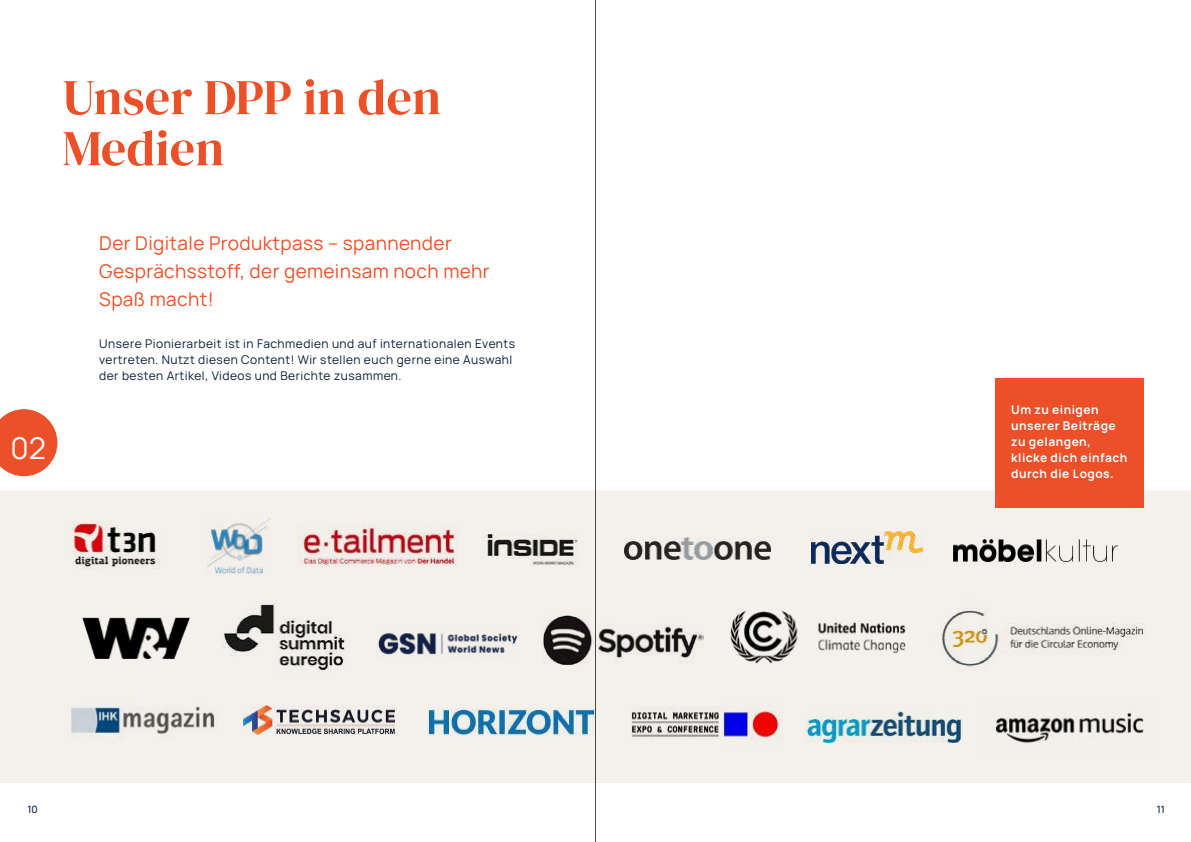
<style>
.page{position:relative;width:1191px;height:842px;background:#fff}
.page>*{position:absolute;margin:0;border:0;box-sizing:border-box;transform-origin:0 0}
.t1{font:50px/51px "DM Serif Display";letter-spacing:.005em;color:#ec5029}
.t2{font:30px "Manrope";color:#fff}
.t3{font:19px/28px "Manrope";letter-spacing:.02em;color:#ec5029}
.t4{font:12px/16px "Manrope";letter-spacing:.04em;color:#061d39}
.t5{font:700 12px/16px "Manrope";letter-spacing:.04em;color:#fff}
.t6{font:500 10px "Manrope";color:#061d39}
</style>
<div class="page">
<div style="left:0;top:490px;width:1191px;height:293px;background:#f4f1ec"></div>
<img style="left:730px;top:610px;width:176px;height:54px">
<img style="left:71px;top:521px;width:90px;height:48px">
<img style="left:631px;top:702px;width:151px;height:39px">
<img style="left:222px;top:604px;width:123px;height:69px">
<img style="left:427px;top:709px;width:168px;height:26px">
<img style="left:82px;top:617px;width:108px;height:41px">
<img style="left:542px;top:616px;width:161px;height:48px">
<img style="left:624px;top:537px;width:146px;height:23px">
<img style="left:207px;top:518px;width:63px;height:56px">
<img style="left:811px;top:531px;width:111px;height:33px">
<img style="left:244px;top:706px;width:151px;height:28px">
<img style="left:483px;top:534px;width:95px;height:31px">
<img style="left:805px;top:712px;width:157px;height:31px">
<img style="left:71px;top:700px;width:144px;height:38px">
<img style="left:297px;top:524px;width:161px;height:43px">
<img style="left:377px;top:633px;width:141px;height:22px">
<img style="left:941px;top:609px;width:206px;height:58px">
<img style="left:953px;top:540px;width:164px;height:22px">
<svg style="left:0;top:409px;width:57px;height:67px;background:#ef6b4b"></svg>
<hr style="left:595px;top:0;width:1px;height:842px;background:#000">
<img style="left:995px;top:713px;width:149px;height:30px">
<div style="left:994px;top:378px;width:149px;height:129px;background:#ec5029"></div>
<h1 class="t1" style="left:62px;top:72px;width:380px">Unser DPP in den<br>Medien</h1>
<h2 class="t2" style="left:11px;top:426px;width:37px">02</h2>
<h3 class="t3" style="left:99px;top:228px;width:392px">Der Digitale Produktpass – spannender<br>Gesprächsstoff, der gemeinsam noch mehr<br>Spaß macht!</h3>
<p class="t4" style="left:99px;top:335px;width:417px">Unsere Pionierarbeit ist in Fachmedien und auf internationalen Events vertreten. Nutzt diesen Content! Wir stellen euch gerne eine Auswahl der besten Artikel, Videos und Berichte zusammen.</p>
<p class="t5" style="left:1011px;top:400px;width:117px">Um zu einigen unserer Beiträge zu gelangen, klicke dich einfach durch die Logos.</p>
<p class="t6" style="left:27px;top:802px;width:12px">10</p>
<p class="t6" style="left:1156px;top:802px;width:10px">11</p>
</div>
